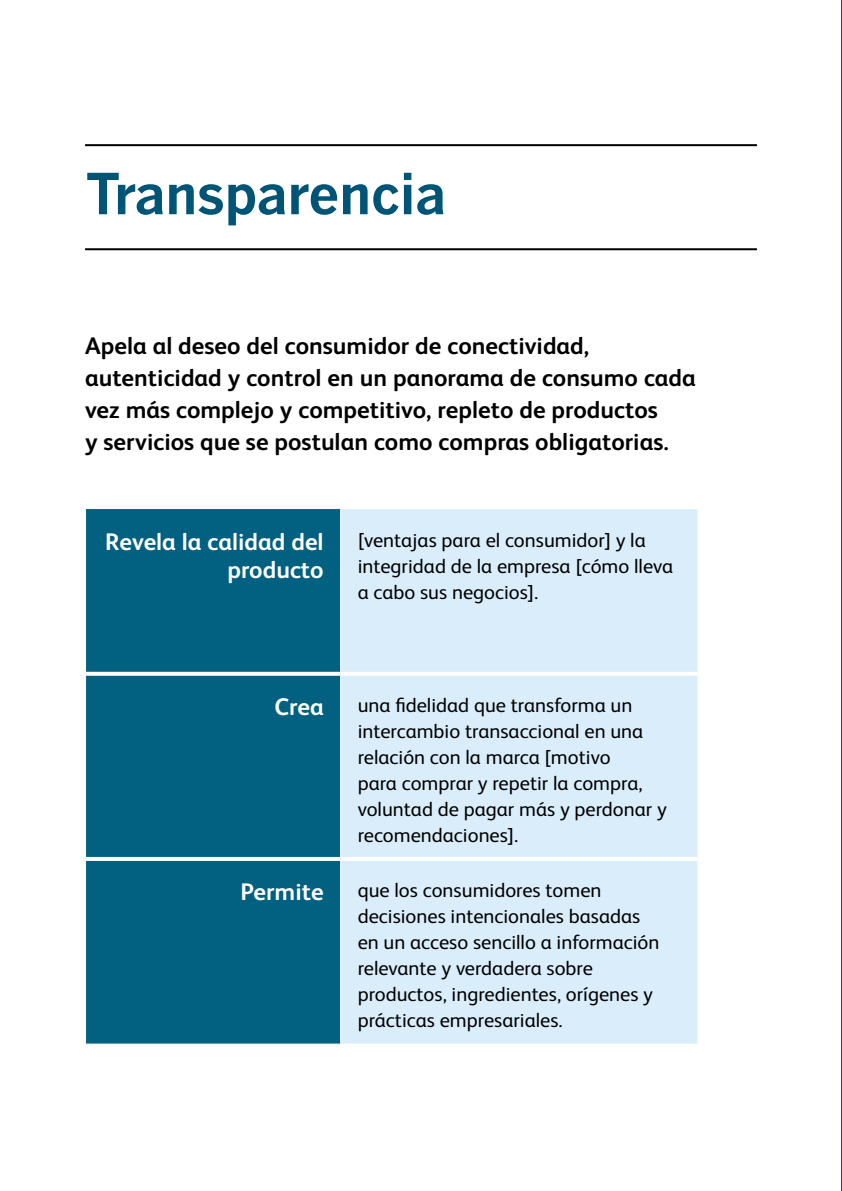
<style>
.page{position:relative;width:842px;height:1191px;background:#fff}
.page>*{position:absolute;margin:0;border:0;box-sizing:border-box;transform-origin:0 0}
.t1{font:700 56px "Benton Gothic";letter-spacing:-.01em;color:#005475}
.t2{font:700 24px/32px "FS Albert Pro";color:#000}
.t3{font:700 24px/28px "FS Albert Pro";color:#fff;text-align:right}
.t4{font:20px/26px "FS Albert Pro";color:#000}
</style>
<div class="page">
<hr style="left:85px;top:144px;width:672px;height:2px;background:#000">
<hr style="left:85px;top:248px;width:672px;height:2px;background:#000">
<div style="left:86px;top:509px;width:254px;height:534px;background:#026080"></div>
<div style="left:341px;top:509px;width:356px;height:534px;background:#daedfb"></div>
<svg style="left:86px;top:672px;width:255px;height:4px"></svg>
<hr style="left:341px;top:672px;width:356px;height:4px;background:#fff">
<svg style="left:86px;top:857px;width:255px;height:4px"></svg>
<hr style="left:341px;top:857px;width:356px;height:4px;background:#fff">
<h1 class="t1" style="left:85px;top:161px;width:363px">Transparencia</h1>
<p class="t2" style="left:85px;top:328px;width:612px">Apela al deseo del consumidor de conectividad, autenticidad y control en un panorama de consumo cada vez más complejo y competitivo, repleto de productos<br>y servicios que se postulan como compras obligatorias.</p>
<p class="t3" style="left:105px;top:526px;width:220px">Revela la calidad del producto</p>
<p class="t4" style="left:358px;top:525px;width:317px">[ventajas para el consumidor] y la integridad de la empresa [cómo lleva a cabo sus negocios].</p>
<p class="t3" style="left:275px;top:691px;width:51px">Crea</p>
<p class="t4" style="left:358px;top:690px;width:311px">una fidelidad que transforma un intercambio transaccional en una relación con la marca [motivo<br>para comprar y repetir la compra, voluntad de pagar más y perdonar y recomendaciones].</p>
<p class="t3" style="left:241px;top:876px;width:85px">Permite</p>
<p class="t4" style="left:358px;top:875px;width:303px">que los consumidores tomen decisiones intencionales basadas en un acceso sencillo a información relevante y verdadera sobre productos, ingredientes, orígenes y prácticas empresariales.</p>
</div>
